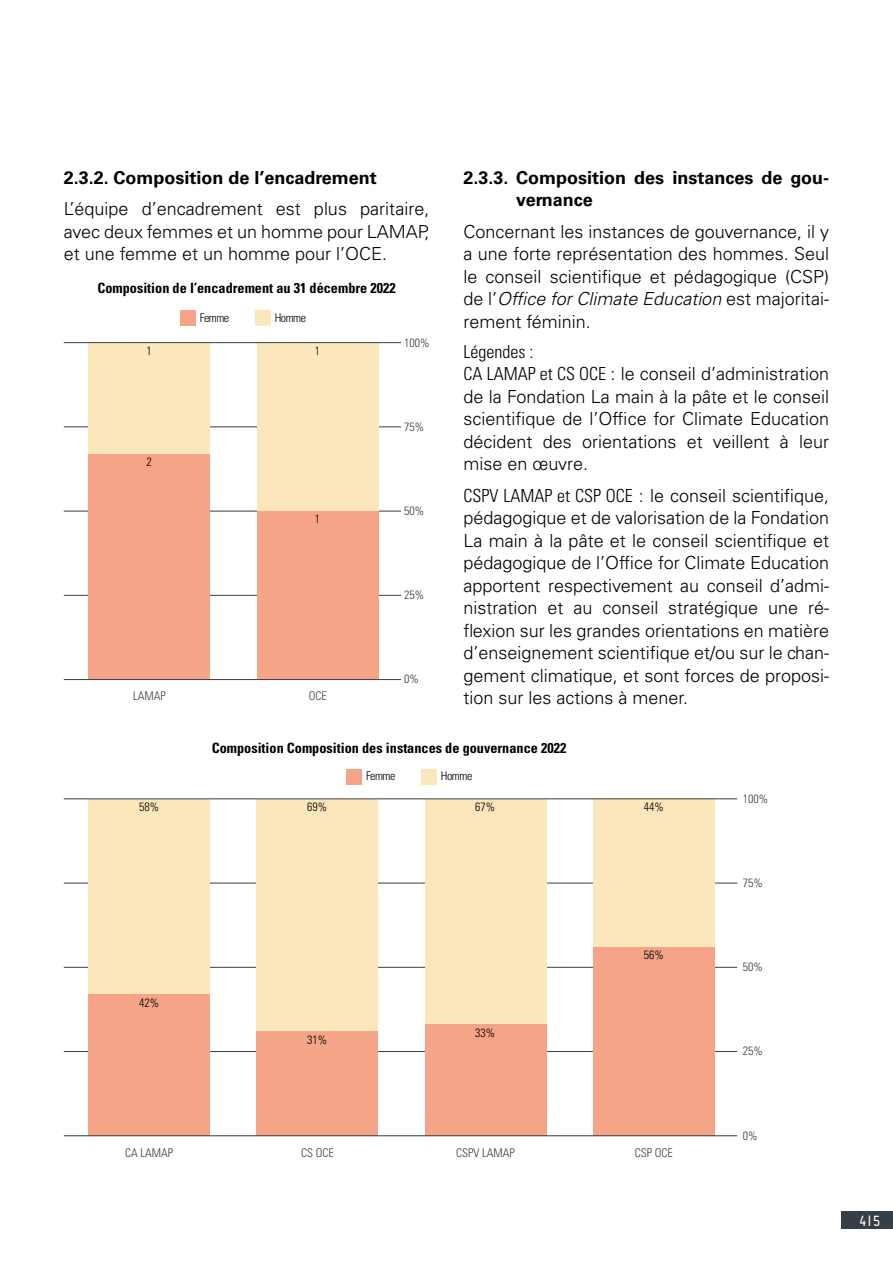
<style>
.page{position:relative;width:893px;height:1263px;background:#fff}
.page>*{position:absolute;margin:0;border:0;box-sizing:border-box;transform-origin:0 0}
.t1{font:300 18px/22.5px "Univers LT Std";color:#000;text-align:justify}
.t2{font:700 18px/22.5px "Univers LT Std";color:#000}
.t3{font:15px "A Udimat";color:#fff}
.t4{font:700 condensed 14.25px "Univers LT Std";color:#000}
.t5{font:300 condensed 12px "Univers LT Std";color:#353f45}
.t6{font:300 condensed 12px "Univers LT Std";letter-spacing:-.04em;color:#000}
.s1{font-style:italic}
.s2{font-stretch:condensed}
.s3{font-weight:700;font-size:12.3px}
</style>
<div class="page">
<div style="left:842px;top:1212px;width:51px;height:17px;background:#353f45"></div>
<hr style="left:64px;top:595px;width:337px;height:1px;background:#353f45">
<hr style="left:64px;top:511px;width:337px;height:1px;background:#353f45">
<hr style="left:64px;top:427px;width:337px;height:1px;background:#353f45">
<div style="left:255px;top:310px;width:15px;height:16px;background:#fce7bc"></div>
<div style="left:180px;top:310px;width:16px;height:16px;background:#f5a488"></div>
<div style="left:88px;top:342px;width:122px;height:112px;background:#fce7bc"></div>
<div style="left:257px;top:342px;width:121px;height:169px;background:#fce7bc"></div>
<div style="left:88px;top:454px;width:122px;height:226px;background:#f5a488"></div>
<div style="left:257px;top:511px;width:121px;height:169px;background:#f5a488"></div>
<hr style="left:64px;top:342px;width:337px;height:1px;background:#353f45">
<hr style="left:64px;top:679px;width:337px;height:1px;background:#353f45">
<hr style="left:64px;top:1051px;width:673px;height:1px;background:#353f45">
<hr style="left:64px;top:967px;width:673px;height:1px;background:#353f45">
<hr style="left:64px;top:883px;width:673px;height:1px;background:#353f45">
<div style="left:421px;top:769px;width:16px;height:16px;background:#fce7bc"></div>
<div style="left:346px;top:769px;width:16px;height:16px;background:#f5a488"></div>
<div style="left:88px;top:799px;width:122px;height:195px;background:#fce7bc"></div>
<div style="left:88px;top:994px;width:122px;height:142px;background:#f5a488"></div>
<div style="left:257px;top:799px;width:121px;height:232px;background:#fce7bc"></div>
<div style="left:257px;top:1031px;width:121px;height:105px;background:#f5a488"></div>
<div style="left:425px;top:799px;width:121px;height:226px;background:#fce7bc"></div>
<div style="left:425px;top:1025px;width:121px;height:111px;background:#f5a488"></div>
<div style="left:593px;top:799px;width:121px;height:148px;background:#fce7bc"></div>
<div style="left:593px;top:947px;width:121px;height:189px;background:#f5a488"></div>
<hr style="left:64px;top:798px;width:673px;height:1px;background:#353f45">
<hr style="left:64px;top:1135px;width:673px;height:1px;background:#353f45">
<p class="t2" style="left:64px;top:166px;width:315px">2.3.2. Composition de l’encadrement</p>
<p class="t1" style="left:64px;top:197px;width:367px">L’équipe d’encadrement est plus paritaire, avec deux femmes et un homme pour LAMAP, et une femme et un homme pour l’OCE.</p>
<p class="t4" style="left:97px;top:279px;width:300px">Composition de l’encadrement au 31 décembre 2022</p>
<p class="t6" style="left:200px;top:310px;width:31px">Femme</p>
<p class="t6" style="left:275px;top:310px;width:33px">Homme</p>
<p class="t6" style="left:146px;top:343px;width:7px">1</p>
<p class="t6" style="left:315px;top:343px;width:7px">1</p>
<p class="t6" style="left:146px;top:455px;width:7px">2</p>
<p class="t6" style="left:315px;top:512px;width:7px">1</p>
<p class="t5" style="left:133px;top:689px;width:34px">LAMAP</p>
<p class="t5" style="left:309px;top:689px;width:19px">OCE</p>
<p class="t5" style="left:404px;top:335px;width:27px">100%</p>
<p class="t5" style="left:404px;top:419px;width:21px">75%</p>
<p class="t5" style="left:404px;top:504px;width:21px">50%</p>
<p class="t5" style="left:404px;top:588px;width:21px">25%</p>
<p class="t5" style="left:404px;top:672px;width:16px">0%</p>
<p class="t2" style="left:516px;top:166px;width:315px;text-indent:-53px">2.3.3. Composition des instances de gou&shy;vernance</p>
<p class="t1" style="left:463px;top:220px;width:367px">Concernant les instances de gouvernance, il y a une forte représentation des hommes. Seul le conseil scientifique et pédagogique (CSP) de l’<span class="s1">Office for Climate Education</span> est majoritai&shy;rement féminin.</p>
<p class="t1" style="left:463px;top:340px;width:367px;text-align:left"><span class="s2">Légendes :<br>CA LAMAP et CS OCE</span> : le conseil d’administration de la Fondation La main à la pâte et le conseil scientifique de l’Office for Climate Education décident des orientations et veillent à leur mise en œuvre.</p>
<p class="t1" style="left:463px;top:484px;width:367px"><span class="s2">CSPV LAMAP et CSP OCE</span> : le conseil scientifique, pédagogique et de valorisation de la Fondation La main à la pâte et le conseil scientifique et pédagogique de l’Office for Climate Education apportent respectivement au conseil d’admi&shy;nistration et au conseil stratégique une ré&shy;flexion sur les grandes orientations en matière d’enseignement scientifique et/ou sur le chan&shy;gement climatique, et sont forces de proposi&shy;tion sur les actions à mener.</p>
<p class="t4" style="left:212px;top:739px;width:356px">Composition Composition des instances de gouvernance 2022</p>
<p class="t6" style="left:139px;top:799px;width:21px">58%</p>
<p class="t6" style="left:139px;top:995px;width:21px">42%</p>
<p class="t6" style="left:366px;top:768px;width:31px">Femme</p>
<p class="t6" style="left:441px;top:768px;width:33px">Homme</p>
<p class="t6" style="left:307px;top:799px;width:21px">69%</p>
<p class="t6" style="left:475px;top:799px;width:21px">67%</p>
<p class="t6" style="left:644px;top:799px;width:21px">44%</p>
<p class="t6" style="left:307px;top:1032px;width:21px">31%</p>
<p class="t6" style="left:475px;top:1026px;width:21px">33%</p>
<p class="t6" style="left:644px;top:948px;width:21px">56%</p>
<p class="t5" style="left:125px;top:1145px;width:50px">CA LAMAP</p>
<p class="t5" style="left:301px;top:1145px;width:34px">CS OCE</p>
<p class="t5" style="left:456px;top:1145px;width:60px">CSPV LAMAP</p>
<p class="t5" style="left:635px;top:1145px;width:39px">CSP OCE</p>
<p class="t5" style="left:743px;top:791px;width:27px">100%</p>
<p class="t5" style="left:743px;top:876px;width:21px">75%</p>
<p class="t5" style="left:743px;top:960px;width:21px">50%</p>
<p class="t5" style="left:743px;top:1044px;width:21px">25%</p>
<p class="t5" style="left:743px;top:1128px;width:16px">0%</p>
<p class="t3" style="left:860px;top:1212px;width:22px">4<span class="s3">|</span>5</p>
</div>
